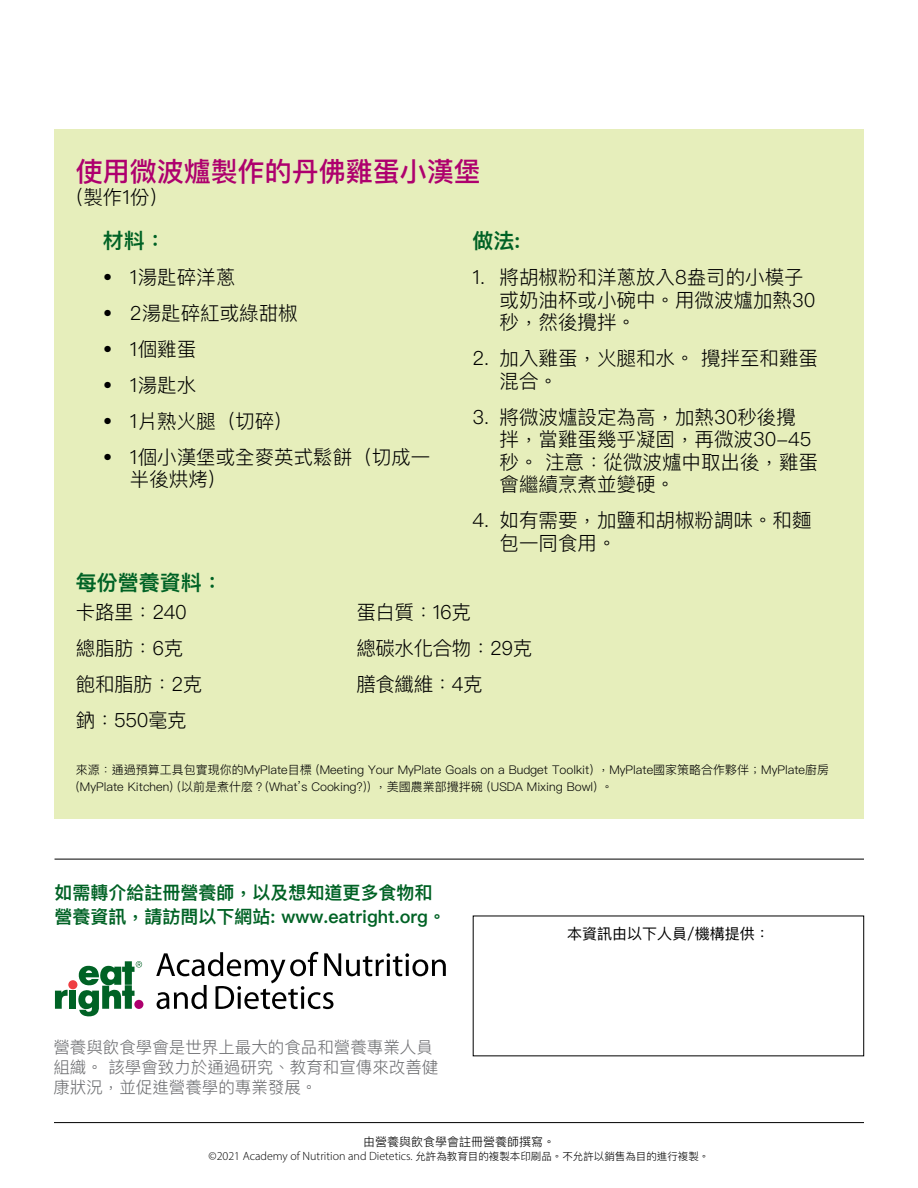
<style>
.page{position:relative;width:918px;height:1188px;background:#fff}
.page>*{position:absolute;margin:0;border:0;box-sizing:border-box;transform-origin:0 0}
.t1{font:500 27px "Ping Fang TC";color:#ae006e}
.t2{font:600 21px "Ping Fang TC";color:#006225}
.t3{font:300 19.5px/22.5px "Ping Fang TC";color:#000}
.t4{font:300 19.5px/36px "Ping Fang TC";letter-spacing:-.02em;color:#000}
.t5{font:600 18px/24px "Ping Fang TC";color:#006225}
.t6{font:300 16.5px/19.8px "Ping Fang TC";color:#6d6e71}
.t7{font:15px "Ping Fang TC";color:#000}
.t8{font:300 12px/16.5px "Ping Fang TC";color:#000}
.t9{font:300 12px "Myriad Pro";color:#000}
.t10{font:300 12px "Ping Fang HK";color:#000}
.s1{font-family:"Ping Fang HK";font-size:10.5px}
</style>
<div class="page">
<div style="left:54px;top:129px;width:810px;height:690px;background:#e6eebb"></div>
<hr style="left:55px;top:859px;width:809px;height:1px;background:#000">
<div style="left:68px;top:980px;width:9px;height:9px;background:#ef3e42;border-radius:50%"></div>
<svg style="left:55px;top:990px;width:13px;height:19px"></svg>
<div style="left:69px;top:991px;width:7px;height:18px;background:#006225"></div>
<svg style="left:78px;top:961px;width:64px;height:56px"></svg>
<svg style="left:156px;top:952px;width:290px;height:57px"></svg>
<hr style="left:54px;top:1122px;width:810px;height:1px;background:#000">
<h1 class="t1" style="left:76px;top:155px;width:407px">使用微波爐製作的丹佛雞蛋小漢堡</h1>
<p class="t3" style="left:64px;top:185px;width:107px">（製作1份）</p>
<p class="t2" style="left:103px;top:228px;width:64px">材料：</p>
<p class="t3" style="left:103px;top:266px;width:134px">• 1湯匙碎洋蔥</p>
<p class="t3" style="left:103px;top:302px;width:196px">• 2湯匙碎紅或綠甜椒</p>
<p class="t3" style="left:103px;top:338px;width:95px">• 1個雞蛋</p>
<p class="t3" style="left:103px;top:374px;width:95px">• 1湯匙水</p>
<p class="t3" style="left:103px;top:410px;width:192px">• 1片熟火腿（切碎）</p>
<p class="t3" style="left:130px;top:446px;width:302px;text-indent:-27px">• 1個小漢堡或全麥英式鬆餅（切成一半後烘烤）</p>
<p class="t2" style="left:472px;top:228px;width:49px">做法:</p>
<p class="t3" style="left:500px;top:266px;width:317px;text-indent:-27px">1. 將胡椒粉和洋蔥放入8盎司的小模子或奶油杯或小碗中。用微波爐加熱30秒，然後攪拌。</p>
<p class="t3" style="left:500px;top:347px;width:320px;text-indent:-27px">2. 加入雞蛋，火腿和水。攪拌至和雞蛋混合。</p>
<p class="t3" style="left:500px;top:405px;width:320px;text-indent:-27px">3. 將微波爐設定為高，加熱30秒後攪拌，當雞蛋幾乎凝固，再微波30-45秒。注意：從微波爐中取出後，雞蛋會繼續烹煮並變硬。</p>
<p class="t3" style="left:500px;top:509px;width:313px;text-indent:-27px">4. 如有需要，加鹽和胡椒粉調味。和麵包一同食用。</p>
<p class="t2" style="left:76px;top:570px;width:148px">每份營養資料：</p>
<p class="t4" style="left:76px;top:594px;width:128px">卡路里：240總脂肪：6克飽和脂肪：2克鈉：550毫克</p>
<p class="t4" style="left:356px;top:594px;width:177px">蛋白質：16克<br>總碳水化合物：29克膳食纖維：4克</p>
<p class="t8" style="left:76px;top:762px;width:755px">來源：通過預算⼯具包實現你的MyPlate⽬標 (Meeting Your MyPlate Goals on a Budget Toolkit) ，MyPlate國家策略合作夥伴；MyPlate廚房(MyPlate Kitchen) (以前是煮什麼？(What’s Cooking?)) ，美國農業部攪拌碗 (USDA Mixing Bowl) 。</p>
<p class="t5" style="left:55px;top:880px;width:393px">如需轉介給註冊營養師，以及想知道更多食物和營養資訊，請訪問以下網站: www.eatright.org。</p>
<p class="t6" style="left:53px;top:1037px;width:386px">營養與飲食學會是世界上最⼤的食品和營養專業⼈員組織。該學會致⼒於通過研究、教育和宣傳來改善健康狀況，並促進營養學的專業發展。</p>
<p class="t7" style="left:567px;top:924px;width:204px">本資訊由以下⼈員/機構提供：</p>
<p class="t10" style="left:363px;top:1134px;width:193px">由營養與飲食學會註冊營養師撰寫。</p>
<p class="t9" style="left:209px;top:1148px;width:502px">©2021 Academy of Nutrition and Dietetics. <span class="s1">允許為教育目的複製本印刷品。不允許以銷售為目的進行複製。</span></p>
</div>
